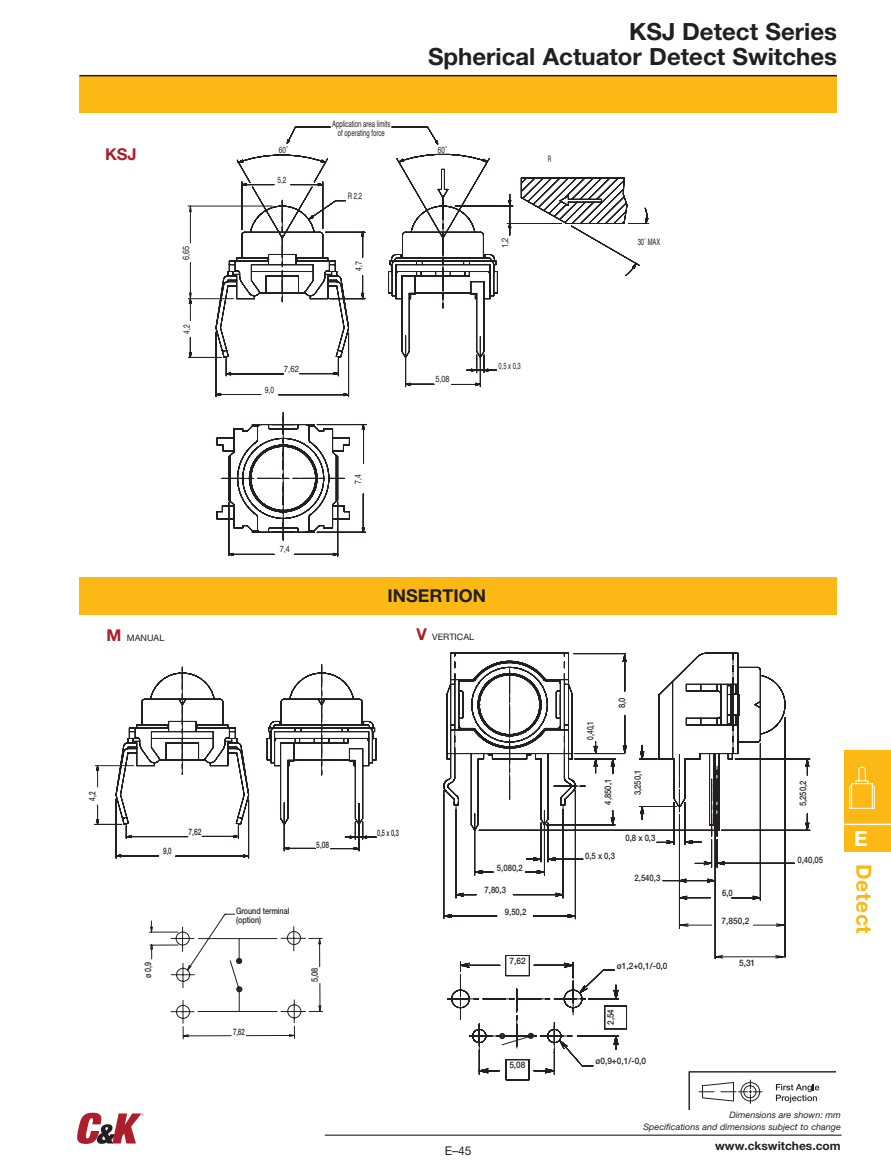
<style>
.page{position:relative;width:891px;height:1175px;background:#fff}
.page>*{position:absolute;margin:0;border:0;box-sizing:border-box;transform-origin:0 0}
.t1{font:700 23.7px/25.2px "Helvetica Neue LT Std";color:#231f20;text-align:right}
.t2{font:700 21px "Helvetica Neue";letter-spacing:.03em;color:#fcb814}
.t3{font:700 21px "Helvetica Neue";color:#fff}
.t4{font:700 17.85px "Helvetica Neue LT Std";color:#231f20}
.t5{font:700 16.35px "Helvetica Neue LT Std";color:#ac1e2c}
.t6{font:12px "Helvetica Neue LT Std";color:#231f20}
.t7{font:700 11.85px "Helvetica Neue LT Std";color:#231f20}
.t8{font:500 9px "Helvetica Neue";color:#231f20;scale:.85 1}
.t9{font:500 9px "Helvetica Neue";color:#231f20;scale:.73 1}
.t10{font:9px "Helvetica";color:#231f20;scale:.81 1}
.t11{font:500 9px "Helvetica Neue";color:#231f20;scale:.8 1}
.t12{font:500 9px "Helvetica Neue";color:#231f20;scale:.83 1}
.t13{font:500 9px "Helvetica Neue";color:#231f20;scale:.91 1}
.t14{font:9px "Helvetica";color:#231f20;scale:.74 1}
.t15{font:9px "Helvetica";color:#231f20;scale:.79 1}
.t16{font:9px "Helvetica";color:#231f20;scale:.84 1}
.t17{font:9px "Helvetica";color:#231f20;scale:.76 1}
.t18{font:500 9px "Helvetica Neue";color:#231f20;scale:.72 1}
.t19{font:italic 8.85px/11.9px "Helvetica Neue LT Std";color:#231f20;text-align:right}
.t20{font:500 8.85px "Helvetica Neue";color:#231f20;scale:.87 1}
.t21{font:500 8.85px "Helvetica Neue";color:#231f20;scale:.93 1}
.t22{font:8.85px/9px "Helvetica";color:#231f20;text-align:center;scale:.68 1}
.t23{font:500 8.85px/9px "Helvetica Neue";color:#231f20;scale:.81 1}
.t24{font:8.85px "Helvetica Neue LT Std";color:#231f20}
.t25{font:8.85px "Helvetica";color:#231f20;scale:.65 1}
.t26{font:8.85px "Helvetica";color:#231f20;scale:.73 1}
.t27{font:8.85px "Helvetica";color:#231f20;scale:.82 1}
.t28{font:500 8.85px "Helvetica Neue";color:#231f20;scale:.63 1}
.t29{font:8.85px "Helvetica";color:#231f20;scale:.87 1}
.t30{font:500 8.85px "Helvetica Neue";color:#231f20;scale:.75 1}
.t31{font:500 8.85px "Helvetica Neue";color:#231f20;scale:.74 1}
.t32{font:500 8.85px "Helvetica Neue";color:#231f20;scale:.69 1}
.t33{font:8.85px "Helvetica";color:#231f20;scale:.75 1}
.t34{font:500 8.85px "Helvetica Neue";color:#231f20;scale:.7 1}
.t35{font:8.85px "Helvetica";color:#231f20;scale:.55 1}
.s1{font-weight:700;font-size:16.35px;color:#ac1e2c}
</style>
<div class="page">
<div style="left:844px;top:750px;width:47px;height:102px;background:#fcb814"></div>
<hr style="left:845px;top:823px;width:46px;height:2px;background:#fff">
<svg style="left:849px;top:766px;width:26px;height:43px"></svg>
<hr style="left:325px;top:1134px;width:517px;height:1px;background:#57585a">
<svg style="left:77px;top:1112px;width:67px;height:31px"></svg>
<svg style="left:688px;top:1071px;width:148px;height:38px"></svg>
<div style="left:80px;top:76px;width:757px;height:37px;background:#fcb814"></div>
<hr style="left:80px;top:75px;width:757px;height:1px;background:#231f20">
<div style="left:80px;top:577px;width:757px;height:37px;background:#fcb814"></div>
<svg style="left:228px;top:126px;width:421px;height:431px"></svg>
<svg style="left:228px;top:533px;width:117px;height:7px"></svg>
<svg style="left:216px;top:177px;width:409px;height:356px"></svg>
<svg style="left:187px;top:202px;width:305px;height:316px"></svg>
<hr style="left:291px;top:184px;width:31px;height:1px;background:#231f20">
<svg style="left:362px;top:232px;width:1px;height:25px"></svg>
<hr style="left:299px;top:373px;width:38px;height:1px;background:#231f20">
<hr style="left:278px;top:394px;width:70px;height:1px;background:#231f20">
<svg style="left:452px;top:384px;width:28px;height:1px"></svg>
<hr style="left:294px;top:554px;width:44px;height:1px;background:#231f20">
<hr style="left:363px;top:425px;width:1px;height:38px;background:#231f20">
<svg style="left:94px;top:672px;width:283px;height:184px"></svg>
<svg style="left:149px;top:913px;width:174px;height:126px"></svg>
<svg style="left:443px;top:758px;width:368px;height:161px"></svg>
<svg style="left:443px;top:652px;width:343px;height:179px"></svg>
<svg style="left:513px;top:744px;width:295px;height:215px"></svg>
<svg style="left:564px;top:653px;width:63px;height:101px"></svg>
<svg style="left:447px;top:955px;width:180px;height:125px"></svg>
<h3 class="t5" style="left:105px;top:144px;width:33px">KSJ</h3>
<p class="t10" style="left:181px;top:260px;width:19px;rotate:-90deg">6,65</p>
<p class="t14" style="left:181px;top:334px;width:14px;rotate:-90deg">4,2</p>
<p class="t22" style="left:332px;top:119px;width:87px">Application area limits of operating force</p>
<h1 class="t1" style="left:428px;top:18px;width:411px">KSJ Detect Series<br>Spherical Actuator Detect Switches</h1>
<p class="t26" style="left:279px;top:144px;width:14px">60˚</p>
<p class="t26" style="left:438px;top:143px;width:14px">60˚</p>
<p class="t26" style="left:277px;top:175px;width:14px">5,2</p>
<p class="t22" style="left:348px;top:192px;width:23px">R 2,2</p>
<p class="t33" style="left:265px;top:385px;width:14px">9,0</p>
<p class="t29" style="left:284px;top:364px;width:19px">7,62</p>
<p class="t15" style="left:353px;top:271px;width:14px;rotate:-90deg">4,7</p>
<p class="t27" style="left:435px;top:374px;width:19px">5,08</p>
<p class="t16" style="left:500px;top:248px;width:14px;rotate:-90deg">1,2</p>
<p class="t35" style="left:548px;top:154px;width:8px">R</p>
<p class="t25" style="left:499px;top:361px;width:36px">0,5 x 0,3</p>
<p class="t25" style="left:638px;top:236px;width:36px">30˚ MAX</p>
<p class="t17" style="left:353px;top:484px;width:14px;rotate:-90deg">7,4</p>
<p class="t27" style="left:280px;top:544px;width:14px">7,4</p>
<h3 class="t4" style="left:387px;top:585px;width:100px">INSERTION</h3>
<p class="t24" style="left:106px;top:633px;width:59px"><span class="s1">M</span> MANUAL</p>
<p class="t24" style="left:416px;top:632px;width:59px"><span class="s1">V</span> VERTICAL</p>
<p class="t18" style="left:87px;top:800px;width:14px;rotate:-90deg">4,2</p>
<p class="t34" style="left:163px;top:846px;width:14px">9,0</p>
<p class="t30" style="left:188px;top:826px;width:19px">7,62</p>
<p class="t31" style="left:316px;top:839px;width:19px">5,08</p>
<p class="t28" style="left:377px;top:827px;width:36px">0,5 x 0,3</p>
<p class="t9" style="left:585px;top:739px;width:27px;rotate:-90deg">0,40,1</p>
<p class="t8" style="left:617px;top:708px;width:14px;rotate:-90deg">8,0</p>
<p class="t8" style="left:603px;top:804px;width:31px;rotate:-90deg">4,850,1</p>
<p class="t8" style="left:632px;top:795px;width:31px;rotate:-90deg">3,250,1</p>
<p class="t20" style="left:625px;top:832px;width:36px">0,8 x 0,3</p>
<p class="t20" style="left:585px;top:850px;width:36px">0,5 x 0,3</p>
<p class="t20" style="left:497px;top:862px;width:31px">5,080,2</p>
<p class="t20" style="left:485px;top:885px;width:26px">7,80,3</p>
<p class="t20" style="left:505px;top:906px;width:26px">9,50,2</p>
<p class="t20" style="left:635px;top:872px;width:31px">2,540,3</p>
<p class="t20" style="left:722px;top:888px;width:14px">6,0</p>
<p class="t23" style="left:236px;top:906px;width:67px">Ground terminal (option)</p>
<p class="t21" style="left:722px;top:916px;width:31px">7,850,2</p>
<p class="t11" style="left:143px;top:977px;width:22px;rotate:-90deg">ø 0,9</p>
<p class="t12" style="left:309px;top:982px;width:19px;rotate:-90deg">5,08</p>
<p class="t32" style="left:233px;top:1026px;width:19px">7,62</p>
<p class="t21" style="left:509px;top:955px;width:19px">7,62</p>
<p class="t21" style="left:509px;top:1059px;width:19px">5,08</p>
<p class="t21" style="left:617px;top:960px;width:56px">ø1,2+0,1/-0,0</p>
<p class="t13" style="left:605px;top:1025px;width:19px;rotate:-90deg">2,54</p>
<p class="t21" style="left:596px;top:1055px;width:56px">ø0,9+0,1/-0,0</p>
<p class="t21" style="left:739px;top:958px;width:19px">5,31</p>
<p class="t8" style="left:798px;top:806px;width:31px;rotate:-90deg">5,250,2</p>
<p class="t20" style="left:797px;top:854px;width:31px">0,40,05</p>
<h2 class="t3" style="left:854px;top:825px;width:15px">E</h2>
<h2 class="t2" style="left:877px;top:864px;width:71px;rotate:90deg">Detect</h2>
<h3 class="t6" style="left:445px;top:1143px;width:28px">E–45</h3>
<p class="t19" style="left:643px;top:1108px;width:199px">Dimensions are shown: mm<br>Specifications and dimensions subject to change</p>
<h3 class="t7" style="left:715px;top:1138px;width:127px">www.ckswitches.com</h3>
</div>
